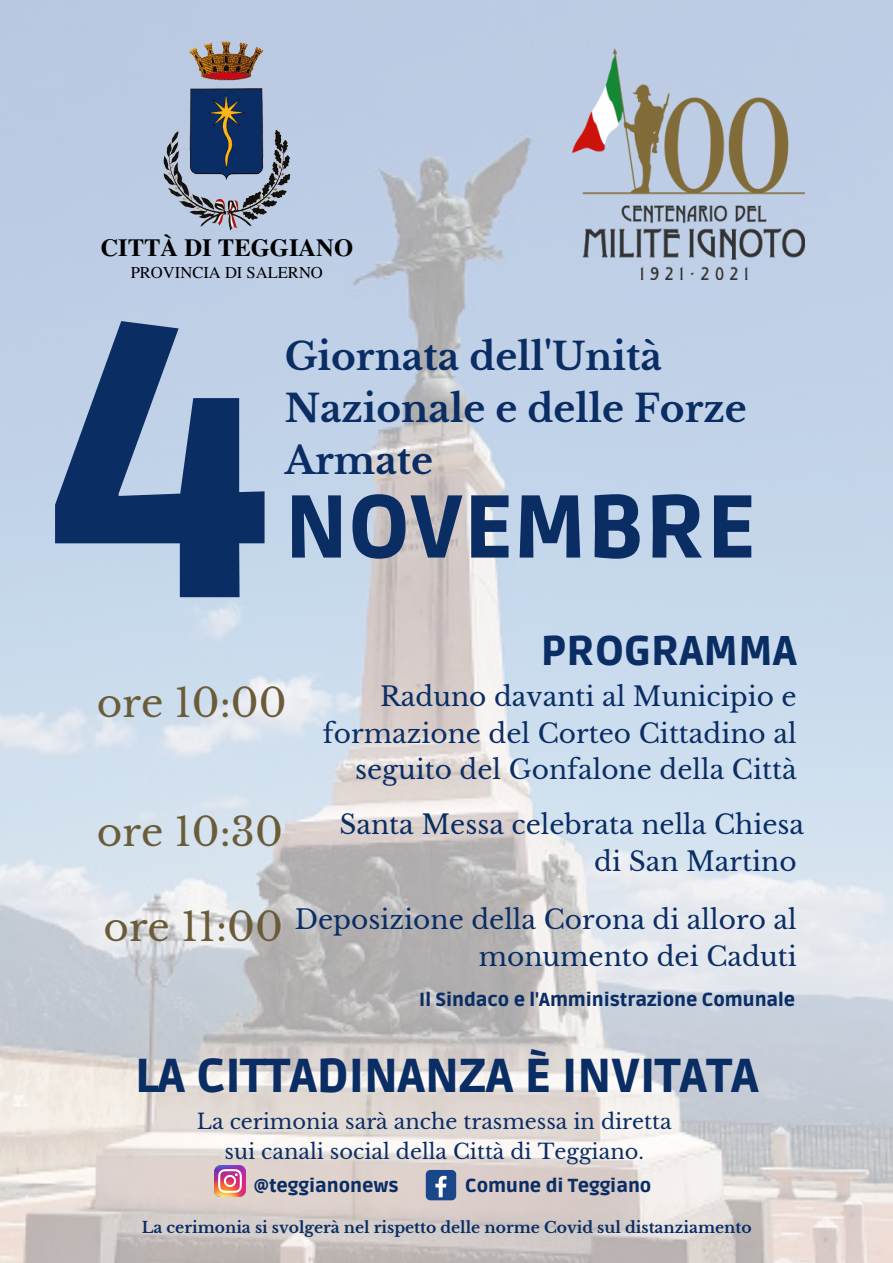
<style>
.page{position:relative;width:893px;height:1263px;background:#fff}
.page>*{position:absolute;margin:0;border:0;box-sizing:border-box;transform-origin:0 0}
.t1{font:900 384.97px "Ruda";color:#0a2d64}
.t2{font:900 88.43px "Ruda";color:#0a2d64}
.t3{font:900 47.33px "Ruda";color:#0a2d64}
.t4{font:900 41.25px "Ruda";color:#0a2d64}
.t5{font:39px "Libre Baskerville";color:#6b5c39}
.t6{font:700 37.58px/52.3px "Libre Baskerville";color:#0a2d64}
.t7{font:26.4px/36.8px "Libre Baskerville";color:#0a2d64;text-align:right}
.t8{font:700 24.6px "Te X Gyre Termes";color:#000}
.t9{font:20.92px/29.2px "Libre Baskerville";color:#0a2d64;text-align:center}
.t10{font:900 18.75px "Ruda";color:#0a2d64}
.t11{font:16.58px "Te X Gyre Termes";color:#000}
.t12{font:700 15.52px "Libre Baskerville";color:#0a2d64}
</style>
<div class="page">
<img style="left:0;top:0;width:893px;height:1263px">
<img style="left:161px;top:39px;width:132px;height:207px">
<img style="left:573px;top:49px;width:231px;height:230px">
<img style="left:215px;top:1166px;width:30px;height:30px">
<div style="left:426px;top:1170px;width:30px;height:30px;background:#1a4789;border-radius:5px"></div>
<svg style="left:435px;top:1176px;width:11px;height:21px"></svg>
<p class="t8" style="left:100px;top:228px;width:254px">CITTÀ DI TEGGIANO</p>
<p class="t11" style="left:131px;top:261px;width:194px">PROVINCIA DI SALERNO</p>
<p class="t1" style="left:52px;top:242px;width:224px">4</p>
<p class="t6" style="left:285px;top:330px;width:463px">Giornata dell'Unità<br>Nazionale e delle Forze<br>Armate</p>
<p class="t2" style="left:285px;top:476px;width:472px">NOVEMBRE</p>
<p class="t4" style="left:541px;top:627px;width:257px">PROGRAMMA</p>
<p class="t5" style="left:97px;top:680px;width:191px">ore 10:00</p>
<p class="t7" style="left:323px;top:678px;width:475px">Raduno davanti al Municipio e formazione del Corteo Cittadino al seguito del Gonfalone della Città</p>
<p class="t5" style="left:97px;top:808px;width:187px">ore 10:30</p>
<p class="t7" style="left:339px;top:806px;width:466px">Santa Messa celebrata nella Chiesa di San Martino</p>
<p class="t5" style="left:103px;top:903px;width:181px">ore 11:00</p>
<p class="t7" style="left:295px;top:901px;width:503px">Deposizione della Corona di alloro al monumento dei Caduti</p>
<p class="t10" style="left:419px;top:989px;width:377px">Il Sindaco e l'Amministrazione Comunale</p>
<p class="t3" style="left:135px;top:1048px;width:625px">LA CITTADINANZA È INVITATA</p>
<p class="t9" style="left:197px;top:1107px;width:476px">La cerimonia sarà anche trasmessa in diretta sui canali social della Città di Teggiano.</p>
<p class="t10" style="left:254px;top:1174px;width:146px">@teggianonews</p>
<p class="t10" style="left:465px;top:1174px;width:188px">Comune di Teggiano</p>
<p class="t12" style="left:142px;top:1218px;width:611px">La cerimonia si svolgerà nel rispetto delle norme Covid sul distanziamento</p>
</div>
